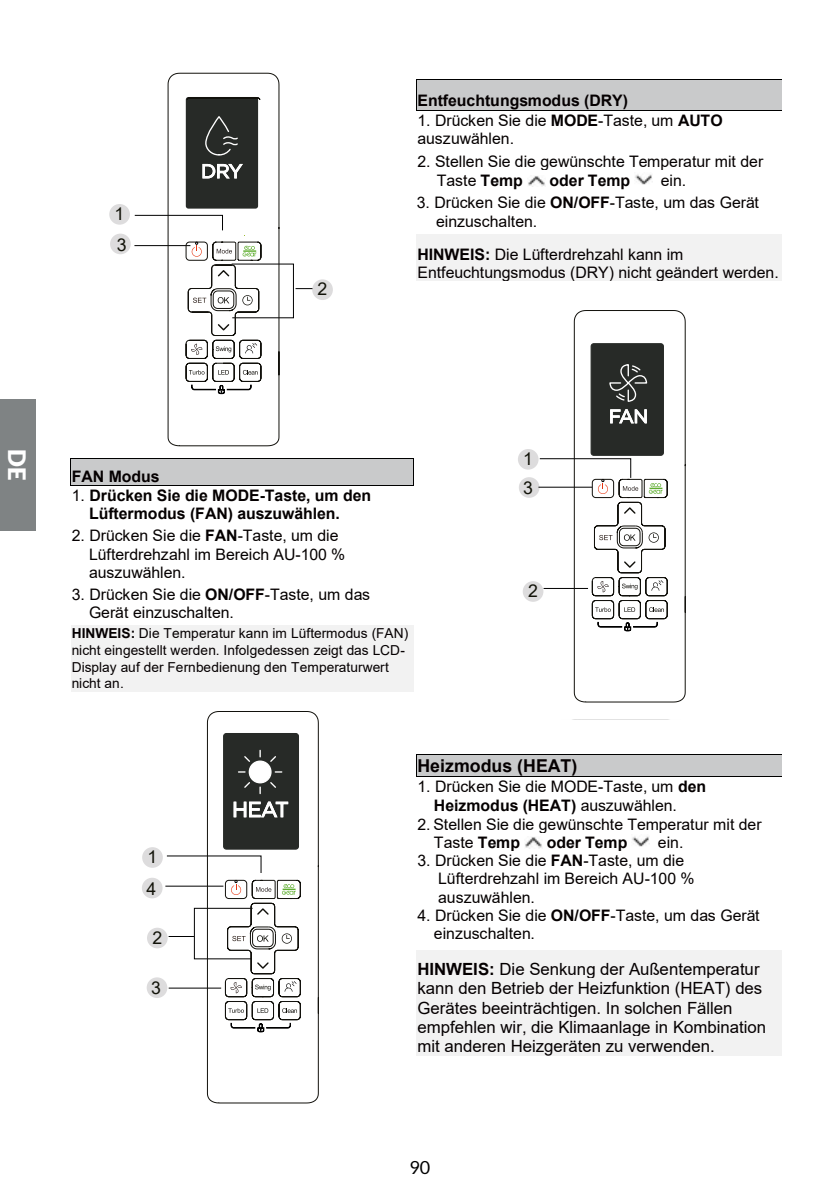
<style>
.page{position:relative;width:840px;height:1191px;background:#fff}
.page>*{position:absolute;margin:0;border:0;box-sizing:border-box;transform-origin:0 0}
.t1{font:900 24px "Lato";color:#fff}
.t2{font:18px "Lato";color:#000}
.t3{font:700 17.8px "Arial";color:#050001}
.t4{font:17.6px/31.4px "Arial";color:#121309}
.t5{font:16.8px/19.2px "Arial";letter-spacing:-.005em;color:#050001}
.t6{font:15.8px/18.2px "Arial";letter-spacing:-.005em;color:#050001}
.t7{font:700 15.8px/18.2px "Arial";color:#050001}
.t8{font:13.8px/16.8px "Arial";color:#050001}
.s1{font-weight:700}
.s2{font-weight:400}
</style>
<div class="page">
<div style="left:71px;top:459px;width:342px;height:26px;background:#c9cacb"></div>
<hr style="left:72px;top:458px;width:341px;height:1px;background:#000">
<svg style="left:70px;top:458px;width:2px;height:28px"></svg>
<hr style="left:72px;top:485px;width:341px;height:1px;background:#000">
<svg style="left:413px;top:458px;width:1px;height:28px"></svg>
<div style="left:72px;top:625px;width:340px;height:17px;background:#f2f2f2"></div>
<div style="left:72px;top:642px;width:340px;height:16px;background:#f2f2f2"></div>
<div style="left:72px;top:658px;width:340px;height:17px;background:#f2f2f2"></div>
<div style="left:72px;top:675px;width:340px;height:17px;background:#f2f2f2"></div>
<div style="left:416px;top:80px;width:365px;height:30px;background:#c9cacb"></div>
<hr style="left:417px;top:79px;width:364px;height:1px;background:#000">
<hr style="left:416px;top:80px;width:1px;height:30px;background:#000">
<hr style="left:417px;top:110px;width:364px;height:1px;background:#000">
<div style="left:416px;top:234px;width:365px;height:47px;background:#f2f2f2"></div>
<div style="left:417px;top:755px;width:363px;height:20px;background:#c9cacb"></div>
<hr style="left:417px;top:754px;width:364px;height:1px;background:#000">
<svg style="left:416px;top:754px;width:1px;height:22px"></svg>
<hr style="left:417px;top:775px;width:364px;height:1px;background:#000">
<div style="left:416px;top:950px;width:365px;height:105px;background:#f2f2f2"></div>
<img style="left:528px;top:176px;width:17px;height:10px">
<img style="left:635px;top:174px;width:17px;height:11px">
<img style="left:525px;top:837px;width:17px;height:11px">
<img style="left:632px;top:836px;width:17px;height:11px">
<div style="left:109px;top:204px;width:21px;height:21px;background:#dddcdd;border-radius:50%"></div>
<div style="left:110px;top:234px;width:21px;height:20px;background:#dddcdd;border-radius:50%"></div>
<div style="left:312px;top:279px;width:21px;height:21px;background:#dddcdd;border-radius:50%"></div>
<svg style="left:167px;top:72px;width:113px;height:374px"></svg>
<svg style="left:134px;top:214px;width:179px;height:145px"></svg>
<div style="left:517px;top:449px;width:21px;height:20px;background:#dddcdd;border-radius:50%"></div>
<div style="left:518px;top:477px;width:21px;height:21px;background:#dddcdd;border-radius:50%"></div>
<div style="left:522px;top:581px;width:21px;height:21px;background:#dddcdd;border-radius:50%"></div>
<svg style="left:573px;top:310px;width:112px;height:393px"></svg>
<svg style="left:538px;top:458px;width:104px;height:138px"></svg>
<div style="left:142px;top:847px;width:21px;height:20px;background:#dddcdd;border-radius:50%"></div>
<div style="left:147px;top:977px;width:20px;height:21px;background:#dddcdd;border-radius:50%"></div>
<div style="left:142px;top:877px;width:20px;height:21px;background:#dddcdd;border-radius:50%"></div>
<div style="left:147px;top:927px;width:21px;height:21px;background:#dddcdd;border-radius:50%"></div>
<hr style="left:165px;top:885px;width:58px;height:1px;background:#000">
<svg style="left:206px;top:711px;width:113px;height:392px"></svg>
<svg style="left:166px;top:855px;width:130px;height:142px"></svg>
<div style="left:0;top:399px;width:36px;height:131px;background:#7f8384"></div>
<p class="t4" style="left:114px;top:198px;width:14px">1<br>3</p>
<p class="t4" style="left:317px;top:273px;width:11px">2</p>
<p class="t7" style="left:417px;top:92px;width:212px">Entfeuchtungsmodus (DRY)</p>
<p class="t6" style="left:417px;top:111px;width:307px">1. Drücken Sie die <span class="s1">MODE</span>-Taste, um <span class="s1">AUTO </span>auszuwählen.</p>
<p class="t6" style="left:436px;top:152px;width:328px;line-height:19.4px;text-indent:-19px">2. Stellen Sie die gewünschte Temperatur mit der<br>Taste <span class="s1">Temp</span></p>
<p class="t7" style="left:549px;top:172px;width:82px">oder Temp</p>
<p class="t6" style="left:660px;top:172px;width:27px">ein.</p>
<p class="t6" style="left:436px;top:194px;width:324px;text-indent:-19px">3. Drücken Sie die <span class="s1">ON/OFF</span>-Taste, um das Gerät einzuschalten.</p>
<p class="t6" style="left:417px;top:245px;width:362px"><span class="s1">HINWEIS:</span> Die Lüfterdrehzahl kann im<br>Entfeuchtungsmodus (DRY) nicht geändert werden.</p>
<h1 class="t1" style="left:31px;top:449px;width:33px;rotate:90deg">DE</h1>
<p class="t7" style="left:72px;top:467px;width:89px">FAN Modus</p>
<p class="t7" style="left:89px;top:486px;width:283px;text-indent:-17px"><span class="s2">1.</span> Drücken Sie die MODE-Taste, um den<br>Lüftermodus (FAN) auszuwählen.</p>
<p class="t6" style="left:89px;top:526px;width:258px;text-indent:-17px">2. Drücken Sie die <span class="s1">FAN</span>-Taste, um die<br>Lüfterdrehzahl im Bereich AU-100 % auszuwählen.</p>
<p class="t6" style="left:89px;top:585px;width:282px;text-indent:-17px">3. Drücken Sie die <span class="s1">ON/OFF</span>-Taste, um das<br>Gerät einzuschalten.</p>
<p class="t8" style="left:72px;top:624px;width:338px"><span class="s1">HINWEIS:</span> Die Temperatur kann im Lüftermodus (FAN) nicht eingestellt werden. Infolgedessen zeigt das LCD-Display auf der Fernbedienung den Temperaturwert nicht an.</p>
<p class="t4" style="left:523px;top:444px;width:11px;line-height:28.8px">1<br>3</p>
<p class="t4" style="left:528px;top:575px;width:11px">2</p>
<p class="t4" style="left:147px;top:841px;width:11px">1</p>
<p class="t4" style="left:146px;top:873px;width:11px">4</p>
<p class="t4" style="left:152px;top:921px;width:11px">2</p>
<p class="t4" style="left:151px;top:972px;width:11px">3</p>
<p class="t3" style="left:417px;top:753px;width:161px">Heizmodus (HEAT)</p>
<p class="t6" style="left:433px;top:776px;width:273px;line-height:19.2px;text-indent:-17px">1. Drücken Sie die MODE-Taste, um <span class="s1">den<br>Heizmodus (HEAT)</span> auszuwählen.</p>
<p class="t6" style="left:433px;top:815px;width:329px;text-indent:-17px">2. Stellen Sie die gewünschte Temperatur mit der<br>Taste <span class="s1">Temp</span></p>
<p class="t7" style="left:546px;top:833px;width:82px">oder Temp</p>
<p class="t6" style="left:657px;top:833px;width:27px">ein.</p>
<p class="t6" style="left:438px;top:851px;width:258px;text-indent:-21px">3. Drücken Sie die <span class="s1">FAN</span>-Taste, um die<br>Lüfterdrehzahl im Bereich AU-100 % auszuwählen.</p>
<p class="t6" style="left:433px;top:906px;width:327px;text-indent:-17px">4. Drücken Sie die <span class="s1">ON/OFF</span>-Taste, um das Gerät einzuschalten.</p>
<p class="t5" style="left:417px;top:959px;width:350px"><span class="s1">HINWEIS:</span> Die Senkung der Außentemperatur kann den Betrieb der Heizfunktion (HEAT) des Gerätes beeinträchtigen. In solchen Fällen empfehlen wir, die Klimaanlage in Kombination mit anderen Heizgeräten zu verwenden.</p>
<p class="t2" style="left:409px;top:1157px;width:22px">90</p>
</div>
